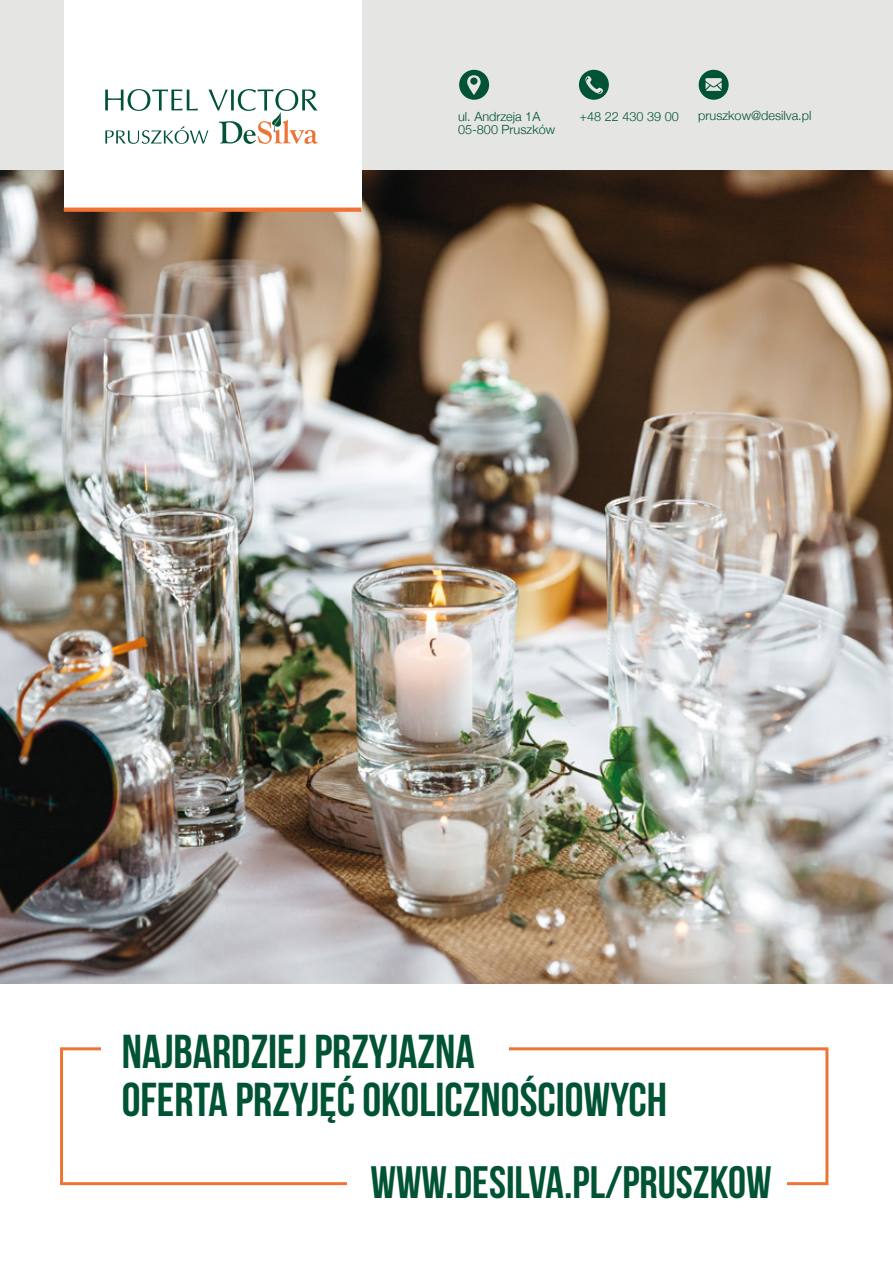
<style>
.page{position:relative;width:893px;height:1263px;background:#fff}
.page>*{position:absolute;margin:0;border:0;box-sizing:border-box;transform-origin:0 0}
.t1{font:47.55px/48px "Bebas Neue";color:#005333}
.t2{font:45.45px "Bebas Neue";color:#005333}
.t3{font:300 12.6px/13.5px "Helvetica Neue";color:#005333}
</style>
<div class="page">
<div style="left:0;top:0;width:893px;height:171px;background:#e5e5e4"></div>
<img style="left:0;top:170px;width:893px;height:814px">
<div style="left:60px;top:1047px;width:768px;height:138px;border:3px solid #ee7435"></div>
<div style="left:101px;top:1019px;width:407px;height:52px;background:#fff"></div>
<svg style="left:459px;top:70px;width:30px;height:30px"></svg>
<svg style="left:579px;top:70px;width:30px;height:30px"></svg>
<svg style="left:699px;top:70px;width:30px;height:30px"></svg>
<div style="left:347px;top:1143px;width:440px;height:66px;background:#fff"></div>
<div style="left:64px;top:0;width:297px;height:210px;background:#fff"></div>
<svg style="left:64px;top:208px;width:297px;height:4px"></svg>
<svg style="left:105px;top:89px;width:213px;height:55px"></svg>
<p class="t3" style="left:458px;top:108px;width:98px">ul. Andrzeja 1A<br>05-800 Pruszków</p>
<p class="t3" style="left:580px;top:108px;width:101px">+48 22 430 39 00</p>
<p class="t3" style="left:698px;top:108px;width:115px">pruszkow@desilva.pl</p>
<h1 class="t1" style="left:122px;top:1027px;width:547px">NAJBARDZIEJ PRZYJAZNA<br>OFERTA PRZYJĘĆ OKOLICZNOŚCIOWYCH</h1>
<h2 class="t2" style="left:370px;top:1157px;width:403px">WWW.DESILVA.PL/PRUSZKOW</h2>
</div>
